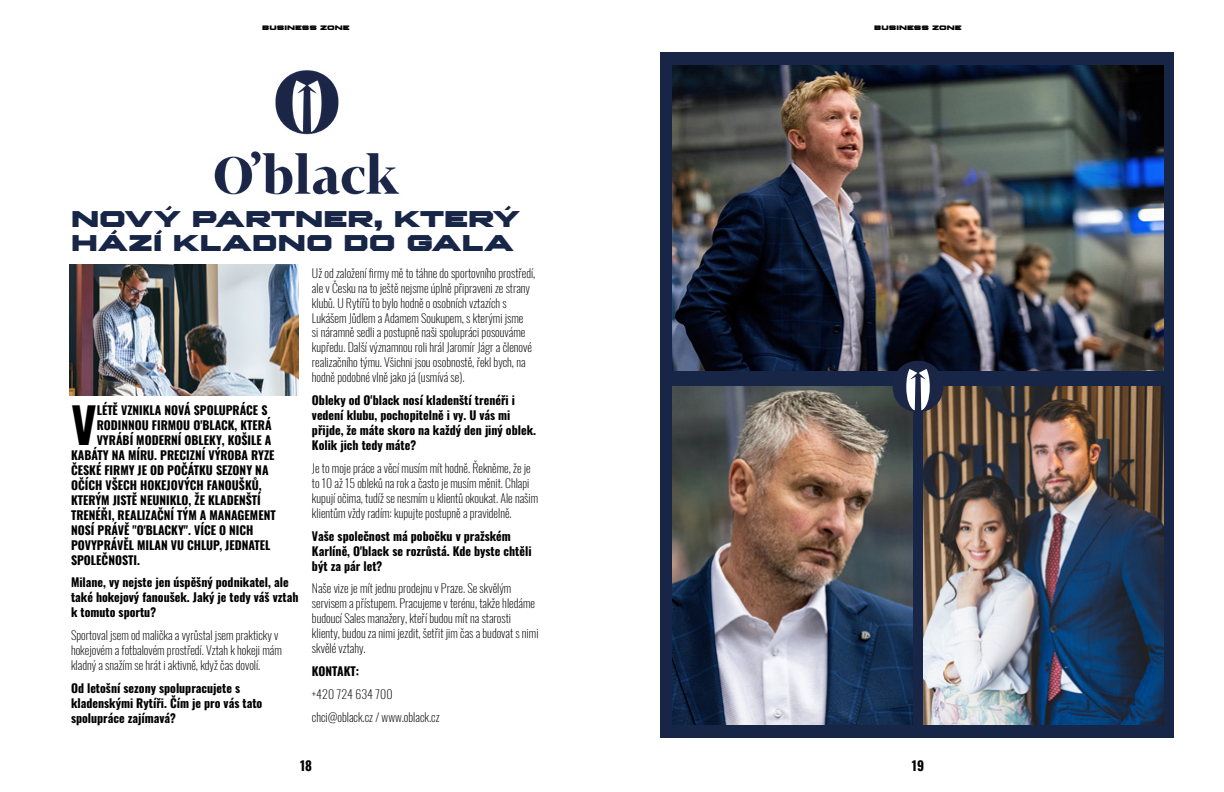
<style>
.page{position:relative;width:1224px;height:792px;background:#fff}
.page>*{position:absolute;margin:0;border:0;box-sizing:border-box;transform-origin:0 0}
.t1{font:700 48.8px "Oswald";color:#000}
.t2{font:900 expanded 19.9px "Winner Sans";color:#172547}
.t3{font:700 13.2px "Oswald";color:#000}
.t4{font:200 12px/14.9px "Oswald";color:#000}
.t5{font:700 12px/14.9px "Oswald";color:#000}
.t6{font:900 expanded 5.6px "Winner Sans";color:#000}
</style>
<div class="page">
<div style="left:660px;top:52px;width:514px;height:685px;background:#172547"></div>
<img style="left:673px;top:66px;width:490px;height:305px">
<img style="left:673px;top:386px;width:240px;height:339px">
<img style="left:923px;top:386px;width:240px;height:339px">
<svg style="left:893px;top:361px;width:50px;height:51px"></svg>
<img style="left:214px;top:70px;width:186px;height:125px">
<img style="left:70px;top:265px;width:229px;height:131px">
<p class="t6" style="left:262px;top:23px;width:89px">BUSINESS ZONE</p>
<p class="t6" style="left:874px;top:23px;width:89px">BUSINESS ZONE</p>
<h2 class="t2" style="left:71px;top:202px;width:56px">NOV</h2>
<h2 class="t2" style="left:153px;top:202px;width:66px">Ý PARTNER</h2>
<h2 class="t2" style="left:373px;top:202px;width:47px">, KTER</h2>
<h2 class="t2" style="left:493px;top:202px;width:29px">Ý</h2>
<h2 class="t2" style="left:71px;top:225px;width:29px">HÁ</h2>
<h2 class="t2" style="left:128px;top:225px;width:72px">ZÍ KLADNO</h2>
<h2 class="t2" style="left:343px;top:225px;width:26px">DO</h2>
<h2 class="t2" style="left:406px;top:225px;width:28px">GALA</h2>
<h1 class="t1" style="left:71px;top:400px;width:27px">V</h1>
<p class="t5" style="left:97px;top:404px;width:172px">LÉTĚ VZNIKLA NOVÁ SPOLUPRÁCE S</p>
<p class="t5" style="left:97px;top:418px;width:177px">RODINNOU FIRMOU O'BLACK, KTERÁ</p>
<p class="t5" style="left:97px;top:433px;width:176px">VYRÁBÍ MODERNÍ OBLEKY, KOŠILE A</p>
<p class="t5" style="left:71px;top:448px;width:205px">KABÁTY NA MÍRU. PRECIZNÍ VÝROBA RYZE</p>
<p class="t5" style="left:71px;top:463px;width:199px">ČESKÉ FIRMY JE OD POČÁTKU SEZONY NA</p>
<p class="t5" style="left:71px;top:478px;width:192px">OČÍCH VŠECH HOKEJOVÝCH FANOUŠKŮ,</p>
<p class="t5" style="left:71px;top:493px;width:191px">KTERÝM JISTĚ NEUNIKLO, ŽE KLADENŠTÍ</p>
<p class="t5" style="left:71px;top:508px;width:206px">TRENÉŘI, REALIZAČNÍ TÝM A MANAGEMENT</p>
<p class="t5" style="left:71px;top:523px;width:184px">NOSÍ PRÁVĚ "O'BLACKY". VÍCE O NICH</p>
<p class="t5" style="left:71px;top:538px;width:201px">POVYPRÁVĚL MILAN VU CHLUP, JEDNATEL</p>
<p class="t5" style="left:71px;top:553px;width:71px">SPOLEČNOSTI.</p>
<p class="t5" style="left:71px;top:576px;width:229px">Milane, vy nejste jen úspěšný podnikatel, ale také hokejový fanoušek. Jaký je tedy váš vztah k tomuto sportu?</p>
<p class="t4" style="left:71px;top:626px;width:212px">Sportoval jsem od malička a vyrůstal jsem prakticky v hokejovém a fotbalovém prostředí. Vztah k hokeji mám kladný a snažím se hrát i aktivně, když čas dovolí.</p>
<p class="t5" style="left:71px;top:681px;width:193px">Od letošní sezony spolupracujete s kladenskými Rytíři. Čím je pro vás tato spolupráce zajímavá?</p>
<p class="t4" style="left:312px;top:264px;width:225px">Už od založení firmy mě to táhne do sportovního prostředí, ale v Česku na to ještě nejsme úplně připraveni ze strany klubů. U Rytířů to bylo hodně o osobních vztazích s Lukášem Jůdlem a Adamem Soukupem, s kterými jsme<br>si náramně sedli a postupně naši spolupráci posouváme kupředu. Další významnou roli hrál Jaromír Jágr a členové realizačního týmu. Všichni jsou osobnostě, řekl bych, na hodně podobné vlně jako já (usmívá se).</p>
<p class="t5" style="left:312px;top:394px;width:226px">Obleky od O'black nosí kladenští trenéři i vedení klubu, pochopitelně i vy. U vás mi přijde, že máte skoro na každý den jiný oblek.<br>Kolik jich tedy máte?</p>
<p class="t4" style="left:312px;top:459px;width:228px">Je to moje práce a věcí musím mít hodně. Řekněme, že je to 10 až 15 obleků na rok a často je musím měnit. Chlapi kupují očima, tudíž se nesmím u klientů okoukat. Ale našim klientům vždy radím: kupujte postupně a pravidelně.</p>
<p class="t5" style="left:312px;top:529px;width:221px">Vaše společnost má pobočku v pražském<br>Karlíně, O'black se rozrůstá. Kde byste chtěli být za pár let?</p>
<p class="t4" style="left:312px;top:580px;width:228px">Naše vize je mít jednu prodejnu v Praze. Se skvělým servisem a přístupem. Pracujeme v terénu, takže hledáme budoucí Sales manažery, kteří budou mít na starosti klienty, budou za nimi jezdit, šetřit jim čas a budovat s nimi skvělé vztahy.</p>
<p class="t5" style="left:312px;top:664px;width:49px">KONTAKT:</p>
<p class="t4" style="left:312px;top:681px;width:129px;line-height:22.9px">+420 724 634 700 chci@oblack.cz / www.oblack.cz</p>
<p class="t3" style="left:300px;top:758px;width:13px">18</p>
<p class="t3" style="left:912px;top:758px;width:14px">19</p>
</div>
